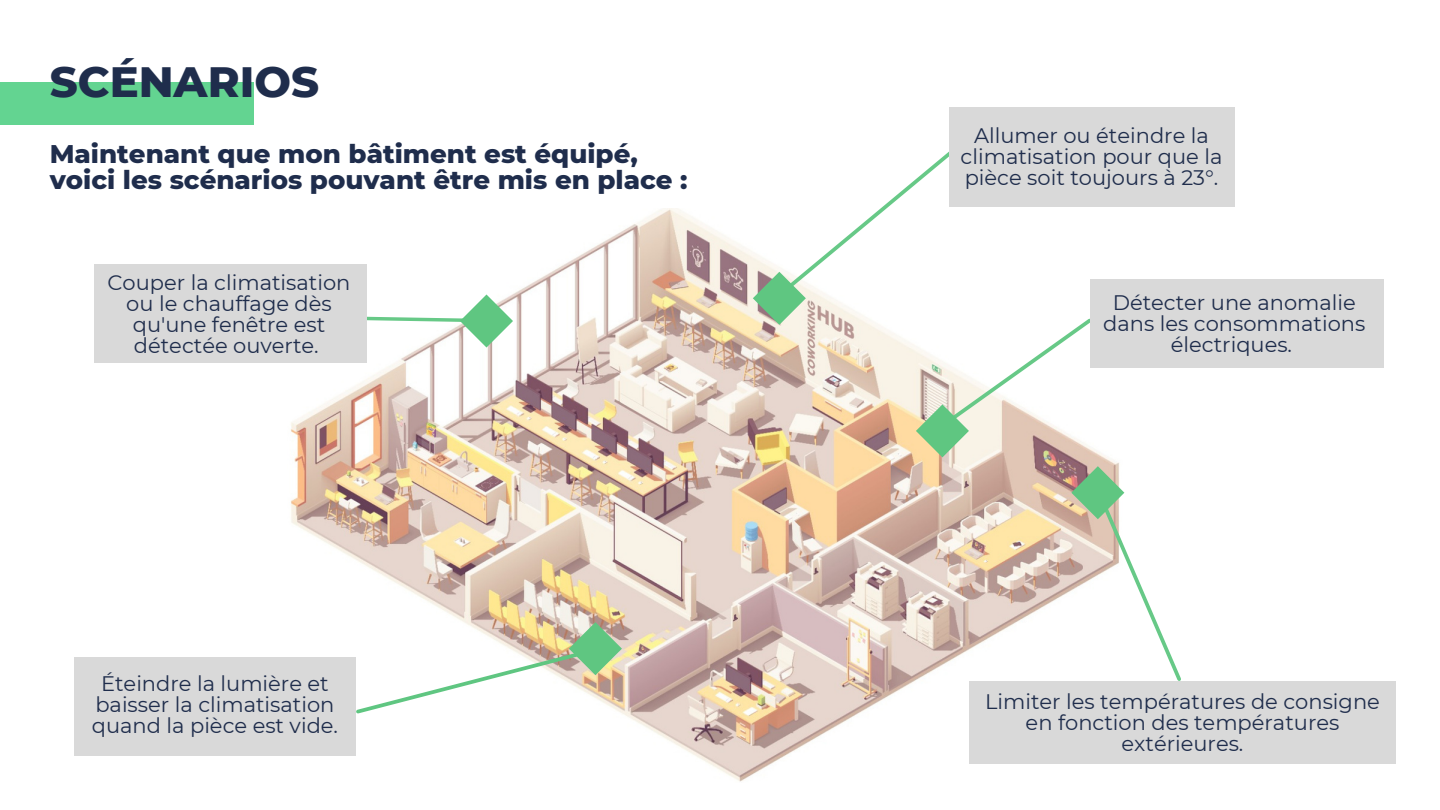
<style>
.page{position:relative;width:1440px;height:810px;background:#fff}
.page>*{position:absolute;margin:0;border:0;box-sizing:border-box;transform-origin:0 0}
.t1{font:800 43.3px "Montserrat";color:#1f2d4c}
.t2{font:800 26.1px/25.6px "Montserrat";color:#1f2d4c}
.t3{font:21px/21px "Montserrat";color:#1f2d4c;text-align:center}
</style>
<div class="page">
<div style="left:0;top:82px;width:254px;height:43px;background:#63d491"></div>
<img style="left:290px;top:209px;width:834px;height:573px">
<div style="left:74px;top:657px;width:282px;height:99px;background:#d9d9d9"></div>
<div style="left:95px;top:264px;width:272px;height:99px;background:#d9d9d9"></div>
<div style="left:949px;top:107px;width:286px;height:99px;background:#d9d9d9"></div>
<div style="left:969px;top:681px;width:427px;height:83px;background:#d9d9d9"></div>
<div style="left:1090px;top:280px;width:294px;height:88px;background:#d9d9d9"></div>
<svg style="left:1071px;top:466px;width:110px;height:215px"></svg>
<svg style="left:753px;top:151px;width:342px;height:306px"></svg>
<svg style="left:367px;top:295px;width:146px;height:53px"></svg>
<svg style="left:353px;top:622px;width:269px;height:94px"></svg>
<p class="t1" style="left:50px;top:55px;width:271px">SCÉNARIOS</p>
<p class="t2" style="left:50px;top:141px;width:639px">Maintenant que mon bâtiment est équipé, voici les scénarios pouvant être mis en place :</p>
<p class="t3" style="left:108px;top:272px;width:244px">Couper la climatisation ou le chauffage dès qu'une fenêtre est détectée ouverte.</p>
<p class="t3" style="left:92px;top:673px;width:248px">Éteindre la lumière et baisser la climatisation quand la pièce est vide.</p>
<p class="t3" style="left:961px;top:125px;width:263px">Allumer ou éteindre la climatisation pour que la pièce soit toujours à 23°.</p>
<p class="t3" style="left:1103px;top:292px;width:264px">Détecter une anomalie dans les consommations électriques.</p>
<p class="t3" style="left:985px;top:691px;width:396px">Limiter les températures de consigne en fonction des températures extérieures.</p>
</div>
